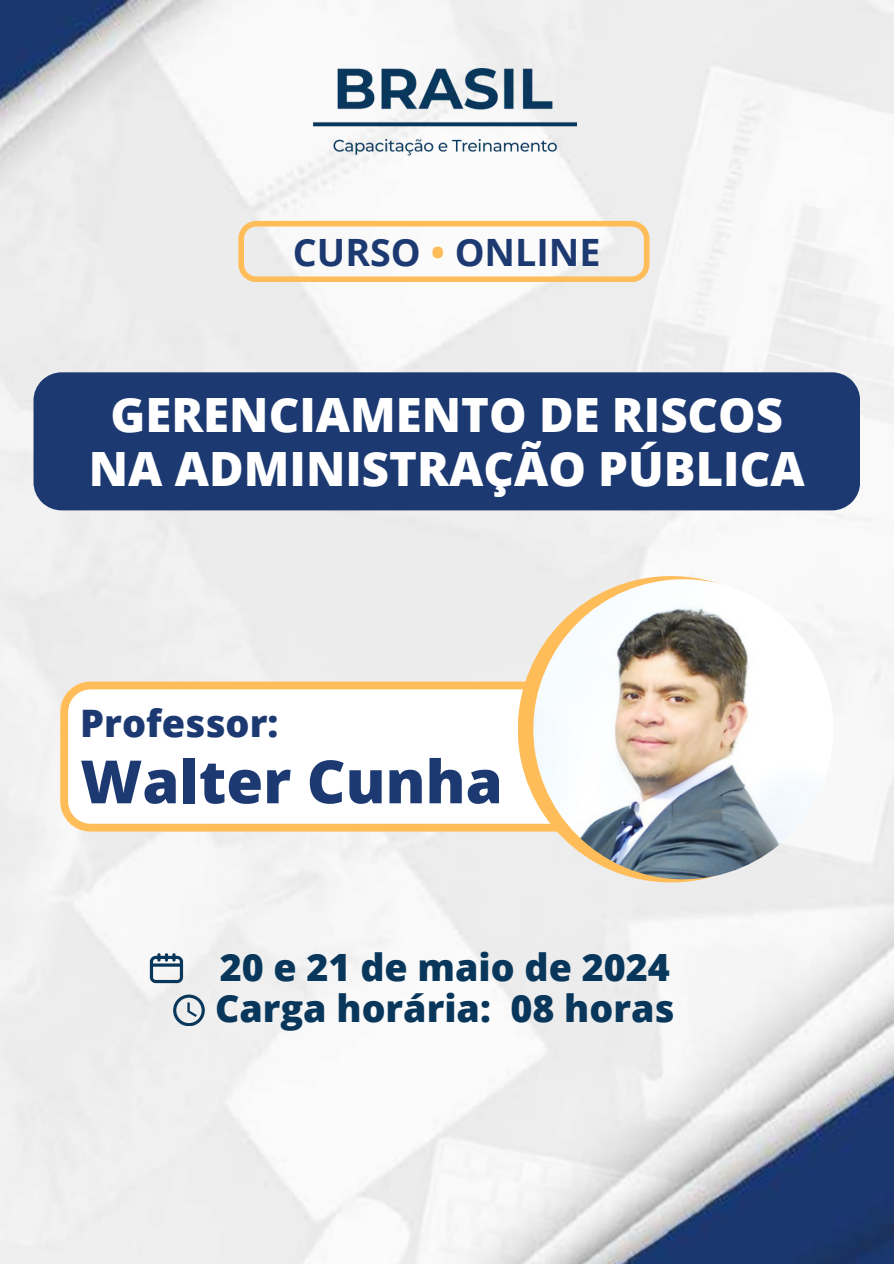
<style>
.page{position:relative;width:894px;height:1264px;background:#fff}
.page>*{position:absolute;margin:0;border:0;box-sizing:border-box;transform-origin:0 0}
.t1{font:800 59.7px "Open Sans";color:#1c3971}
.t2{font:800 47.25px/54.2px "Open Sans";color:#fff;text-align:center}
.t3{font:800 37.95px "Open Sans";color:#1c3971}
.t4{font:800 37.65px/40.5px "Open Sans";color:#08375b}
.t5{font:700 37.65px "Open Sans";color:#1c3a71}
.s1{color:#ffbd59}
</style>
<div class="page">
<img style="left:0;top:0;width:893px;height:1263px">
<svg style="left:238px;top:221px;width:411px;height:61px"></svg>
<svg style="left:150px;top:953px;width:33px;height:30px"></svg>
<svg style="left:173px;top:994px;width:31px;height:31px"></svg>
<div style="left:33px;top:372px;width:826px;height:138px;background:#1c3971"></div>
<svg style="left:60px;top:681px;width:496px;height:150px"></svg>
<div style="left:517px;top:576px;width:307px;height:306px;background:#ffbd59;border-radius:50%"></div>
<img style="left:533px;top:579px;width:300px;height:300px;border-radius:50%">
<img style="left:313px;top:68px;width:263px;height:88px">
<p class="t5" style="left:293px;top:226px;width:309px">CURSO <span class="s1">•</span> ONLINE</p>
<p class="t2" style="left:89px;top:385px;width:717px">GERENCIAMENTO DE RISCOS<br>NA ADMINISTRAÇÃO PÚBLICA</p>
<p class="t3" style="left:80px;top:694px;width:200px">Professor:</p>
<p class="t1" style="left:80px;top:736px;width:424px">Walter Cunha</p>
<p class="t4" style="left:215px;top:945px;width:461px">20 e 21 de maio de 2024<br>Carga horária: 08 horas</p>
</div>
